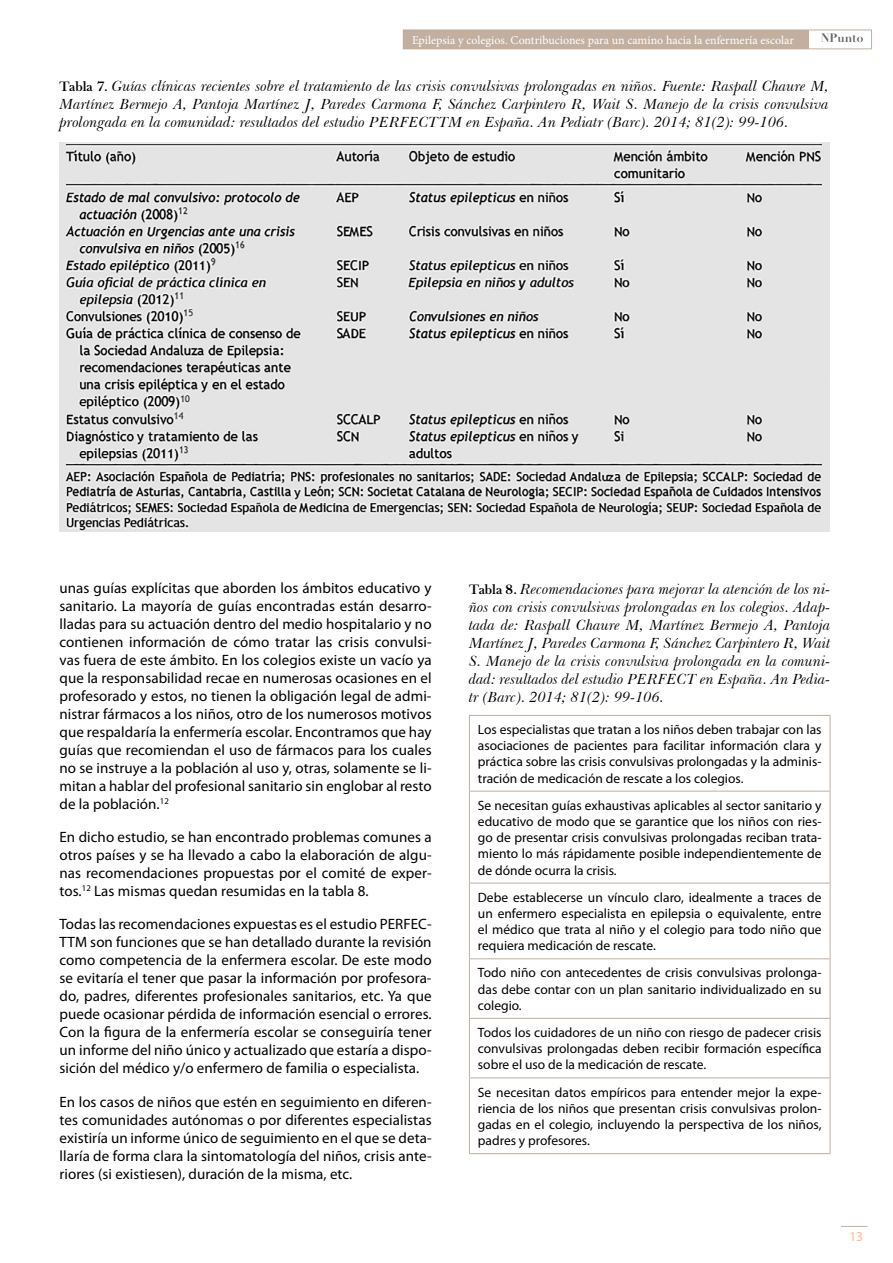
<style>
.page{position:relative;width:893px;height:1263px;background:#fff}
.page>*{position:absolute;margin:0;border:0;box-sizing:border-box;transform-origin:0 0}
.t1{font:15px/18px "Myriad Pro";letter-spacing:.005em;color:#000;text-align:justify}
.t2{font:italic 15px/18px "Baskerville BT";color:#000;text-align:justify}
.t3{font:13.5px/16.2px "Myriad Pro";color:#000;text-align:justify}
.t4{font:13.5px "Myriad Pro";color:#f6bc96}
.t5{font:12px "Minion Pro";color:#fff}
.t6{font:700 12px "Didot LH";color:#646363}
.s1{font-family:"Baskerville F";font-weight:700;font-style:normal;font-size:13.5px}
</style>
<div class="page">
<svg style="left:841px;top:1226px;width:26px;height:1px"></svg>
<div style="left:403px;top:30px;width:469px;height:19px;border:1px solid #c2afa0"></div>
<div style="left:403px;top:30px;width:405px;height:19px;background:#c2afa0"></div>
<img style="left:60px;top:142px;width:769px;height:390px">
<hr style="left:469px;top:715px;width:361px;height:1px;background:#c2afa0">
<hr style="left:469px;top:716px;width:1px;height:75px;background:#c2afa0">
<hr style="left:830px;top:716px;width:1px;height:75px;background:#c2afa0">
<hr style="left:469px;top:791px;width:361px;height:1px;background:#c2afa0">
<hr style="left:469px;top:791px;width:1px;height:92px;background:#c2afa0">
<hr style="left:830px;top:791px;width:1px;height:92px;background:#c2afa0">
<hr style="left:469px;top:883px;width:361px;height:1px;background:#c2afa0">
<hr style="left:469px;top:883px;width:1px;height:75px;background:#c2afa0">
<hr style="left:830px;top:883px;width:1px;height:75px;background:#c2afa0">
<hr style="left:469px;top:958px;width:361px;height:1px;background:#c2afa0">
<hr style="left:469px;top:959px;width:1px;height:59px;background:#c2afa0">
<hr style="left:830px;top:959px;width:1px;height:59px;background:#c2afa0">
<hr style="left:469px;top:1018px;width:361px;height:1px;background:#c2afa0">
<hr style="left:469px;top:1019px;width:1px;height:58px;background:#c2afa0">
<hr style="left:830px;top:1019px;width:1px;height:58px;background:#c2afa0">
<hr style="left:469px;top:1077px;width:361px;height:1px;background:#c2afa0">
<hr style="left:469px;top:1078px;width:1px;height:75px;background:#c2afa0">
<hr style="left:830px;top:1078px;width:1px;height:75px;background:#c2afa0">
<hr style="left:469px;top:1153px;width:361px;height:1px;background:#c2afa0">
<p class="t5" style="left:412px;top:32px;width:383px">Epilepsia y colegios. Contribuciones para un camino hacia la enfermería escolar</p>
<p class="t6" style="left:821px;top:30px;width:44px">NPunto</p>
<p class="t2" style="left:60px;top:77px;width:771px"><span class="s1">Tabla 7.</span> Guías clínicas recientes sobre el tratamiento de las crisis convulsivas prolongadas en niños. Fuente: Raspall Chaure M, Martínez Bermejo A, Pantoja Martínez J, Paredes Carmona F, Sánchez Carpintero R, Wait S. Manejo de la crisis convulsiva prolongada en la comunidad: resultados del estudio PERFECTTM en España. An Pediatr (Barc). 2014; 81(2): 99-106.</p>
<p class="t1" style="left:60px;top:578px;width:374px">unas guías explícitas que aborden los ámbitos educativo y sanitario. La mayoría de guías encontradas están desarro&shy;lladas para su actuación dentro del medio hospitalario y no contienen información de cómo tratar las crisis convulsi&shy;vas fuera de este ámbito. En los colegios existe un vacío ya que la responsabilidad recae en numerosas ocasiones en el profesorado y estos, no tienen la obligación legal de admi&shy;nistrar fármacos a los niños, otro de los numerosos motivos que respaldaría la enfermería escolar. Encontramos que hay guías que recomiendan el uso de fármacos para los cuales no se instruye a la población al uso y, otras, solamente se li&shy;mitan a hablar del profesional sanitario sin englobar al resto de la población.<sup>12</sup></p>
<p class="t1" style="left:60px;top:828px;width:374px">En dicho estudio, se han encontrado problemas comunes a otros países y se ha llevado a cabo la elaboración de algu&shy;nas recomendaciones propuestas por el comité de exper&shy;tos.<sup>12</sup> Las mismas quedan resumidas en la tabla 8.</p>
<p class="t1" style="left:60px;top:915px;width:374px">Todas las recomendaciones expuestas es el estudio PERFEC-TTM son funciones que se han detallado durante la revisión como competencia de la enfermera escolar. De este modo se evitaría el tener que pasar la información por profesora&shy;do, padres, diferentes profesionales sanitarios, etc. Ya que puede ocasionar pérdida de información esencial o errores.<br>Con la figura de la enfermería escolar se conseguiría tener un informe del niño único y actualizado que estaría a dispo&shy;sición del médico y/o enfermero de familia o especialista.</p>
<p class="t1" style="left:60px;top:1092px;width:374px">En los casos de niños que estén en seguimiento en diferen&shy;tes comunidades autónomas o por diferentes especialistas existiría un informe único de seguimiento en el que se deta&shy;llaría de forma clara la sintomatología del niños, crisis ante&shy;riores (si existiesen), duración de la misma, etc.</p>
<p class="t2" style="left:469px;top:580px;width:363px"><span class="s1">Tabla 8.</span> Recomendaciones para mejorar la atención de los ni&shy;ños con crisis convulsivas prolongadas en los colegios. Adap&shy;tada de: Raspall Chaure M, Martínez Bermejo A, Pantoja Martínez J, Paredes Carmona F, Sánchez Carpintero R, Wait S. Manejo de la crisis convulsiva prolongada en la comuni&shy;dad: resultados del estudio PERFECT en España. An Pedia&shy;tr (Barc). 2014; 81(2): 99-106.</p>
<p class="t3" style="left:478px;top:721px;width:345px">Los especialistas que tratan a los niños deben trabajar con las asociaciones de pacientes para facilitar información clara y práctica sobre las crisis convulsivas prolongadas y la adminis&shy;tración de medicación de rescate a los colegios.</p>
<p class="t3" style="left:478px;top:797px;width:345px">Se necesitan guías exhaustivas aplicables al sector sanitario y educativo de modo que se garantice que los niños con ries&shy;go de presentar crisis convulsivas prolongadas reciban trata&shy;miento lo más rápidamente posible independientemente de de dónde ocurra la crisis.</p>
<p class="t3" style="left:478px;top:889px;width:345px">Debe establecerse un vínculo claro, idealmente a traces de un enfermero especialista en epilepsia o equivalente, entre el médico que trata al niño y el colegio para todo niño que requiera medicación de rescate.</p>
<p class="t3" style="left:478px;top:965px;width:345px">Todo niño con antecedentes de crisis convulsivas prolonga&shy;das debe contar con un plan sanitario individualizado en su colegio.</p>
<p class="t3" style="left:478px;top:1024px;width:345px">Todos los cuidadores de un niño con riesgo de padecer crisis convulsivas prolongadas deben recibir formación específica sobre el uso de la medicación de rescate.</p>
<p class="t3" style="left:478px;top:1084px;width:345px">Se necesitan datos empíricos para entender mejor la expe&shy;riencia de los niños que presentan crisis convulsivas prolon&shy;gadas en el colegio, incluyendo la perspectiva de los niños, padres y profesores.</p>
<p class="t4" style="left:849px;top:1228px;width:15px">13</p>
</div>
